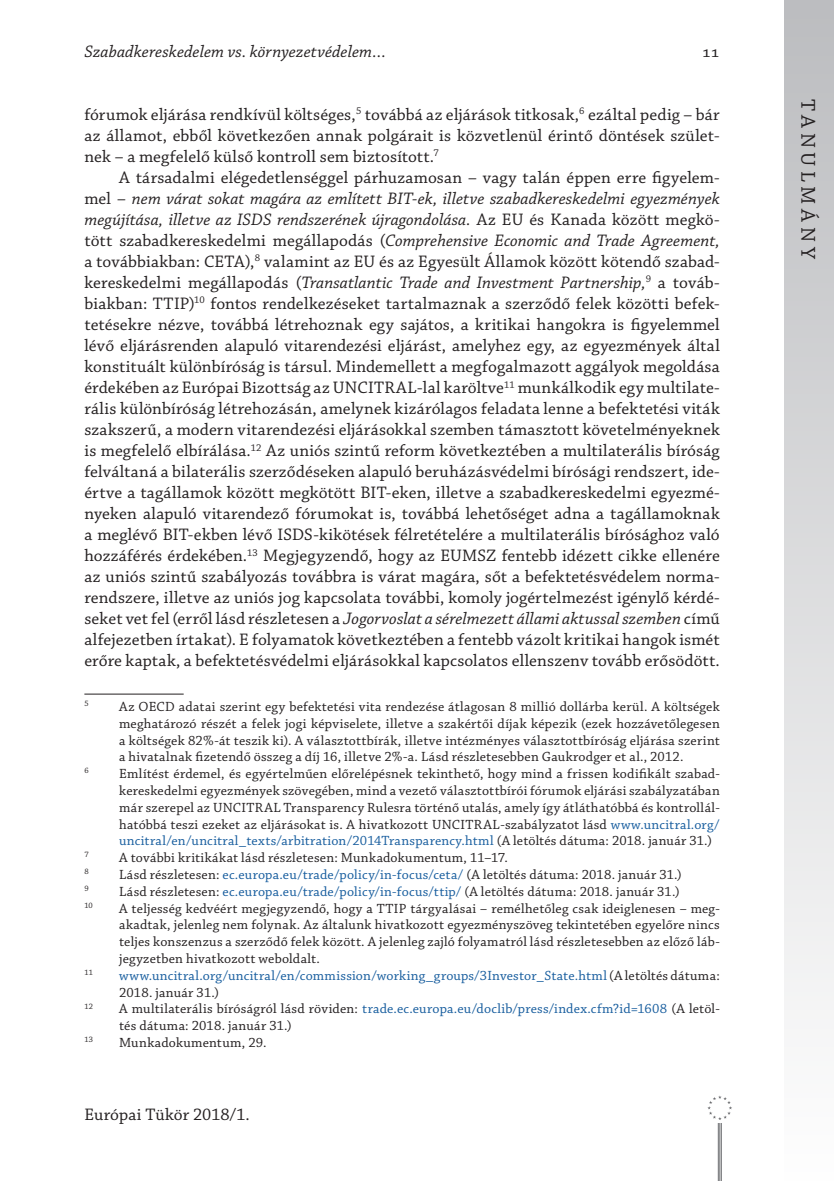
<style>
.page{position:relative;width:834px;height:1181px;background:#fff}
.page>*{position:absolute;margin:0;border:0;box-sizing:border-box;transform-origin:0 0}
.t1{font:21px "Chaparral Pro";letter-spacing:.21em;color:#231f20}
._1__Body{font:17.5px/21px "Chaparral Pro";letter-spacing:.005em;color:#231f20;text-align:justify}
.t2{font:italic 17.5px "Chaparral Pro";letter-spacing:.005em;color:#231f20}
.Footnote_text{font:14px/16.8px "Chaparral Pro";letter-spacing:.015em;color:#231f20;text-align:justify}
.Footnote_text-2{font:14px/16.8px "Chaparral Pro";letter-spacing:.01em;color:#175d9e}
.Footnote_text-3{font:8.22px "Chaparral Pro";letter-spacing:.02em;color:#231f20}
.s1{font-style:italic}
.s2{color:#175d9e}
.s3{color:#231f20}
</style>
<div class="page">
<div style="left:784px;top:0;width:49px;height:1181px;background:linear-gradient(to bottom,#bbbcbf,#fefefe)"></div>
<hr style="left:717px;top:1107px;width:1px;height:74px;background:#6c6d70">
<hr style="left:719px;top:1107px;width:1px;height:74px;background:#6c6d70">
<hr style="left:720px;top:1107px;width:1px;height:74px;background:#6c6d70">
<div style="left:704px;top:1093px;width:30px;height:29px;background:#fff"></div>
<svg style="left:707px;top:1095px;width:25px;height:25px"></svg>
<hr style="left:84px;top:694px;width:100px;height:1px;background:#231f20">
<p class="t2" style="left:84px;top:42px;width:303px">Szabadkereskedelem vs. környezetvédelem…</p>
<p class="_1__Body" style="left:701px;top:42px;width:19px">11</p>
<p class="_1__Body" style="left:84px;top:105px;width:636px">fórumok eljárása rendkívül költséges,<sup>5</sup> továbbá az eljárások titkosak,<sup>6</sup> ezáltal pedig – bár az államot, ebből következően annak polgárait is közvetlenül érintő döntések szület&shy;nek – a megfelelő külső kontroll sem biztosított.<sup>7</sup></p>
<p class="_1__Body" style="left:84px;top:168px;width:637px;text-indent:35px">A társadalmi elégedetlenséggel párhuzamosan – vagy talán éppen erre figyelem&shy;mel – <span class="s1">nem várat sokat magára az említett BIT-ek, illetve szabadkereskedelmi egyezmények megújítása, illetve az ISDS rendszerének újragondolása.</span> Az EU és Kanada között megkö&shy;tött szabadkereskedelmi megállapodás (<span class="s1">Comprehensive Economic and Trade Agreement, </span>a továbbiakban: CETA),<sup>8</sup> valamint az EU és az Egyesült Államok között kötendő szabad&shy;kereskedelmi megállapodás (<span class="s1">Transatlantic Trade and Investment Partnership,</span><sup>9</sup> a továb&shy;biakban: TTIP)<sup>10</sup> fontos rendelkezéseket tartalmaznak a szerződő felek közötti befek&shy;tetésekre nézve, továbbá létrehoznak egy sajátos, a kritikai hangokra is figyelemmel lévő eljárásrenden alapuló vitarendezési eljárást, amelyhez egy, az egyezmények által konstituált különbíróság is társul. Mindemellett a megfogalmazott aggályok megoldása érdekében az Európai Bizottság az UNCITRAL-lal karöltve<sup>11</sup> munkálkodik egy multilate&shy;rális különbíróság létrehozásán, amelynek kizárólagos feladata lenne a befektetési viták szakszerű, a modern vitarendezési eljárásokkal szemben támasztott követelményeknek is megfelelő elbírálása.<sup>12</sup> Az uniós szintű reform következtében a multilaterális bíróság felváltaná a bilaterális szerződéseken alapuló beruházásvédelmi bírósági rendszert, ide&shy;értve a tagállamok között megkötött BIT-eken, illetve a szabadkereskedelmi egyezmé&shy;nyeken alapuló vitarendező fórumokat is, továbbá lehetőséget adna a tagállamoknak a meglévő BIT-ekben lévő ISDS-kikötések félretételére a multilaterális bírósághoz való hozzáférés érdekében.<sup>13</sup> Megjegyzendő, hogy az EUMSZ fentebb idézett cikke ellenére az uniós szintű szabályozás továbbra is várat magára, sőt a befektetésvédelem norma&shy;rendszere, illetve az uniós jog kapcsolata további, komoly jogértelmezést igénylő kérdé&shy;seket vet fel (erről lásd részletesen a <span class="s1">Jogorvoslat a sérelmezett állami aktussal szemben</span> című alfejezetben írtakat). E folyamatok következtében a fentebb vázolt kritikai hangok ismét erőre kaptak, a befektetésvédelmi eljárásokkal kapcsolatos ellenszenv tovább erősödött.</p>
<p class="Footnote_text-3" style="left:84px;top:699px;width:6px">5</p>
<p class="Footnote_text" style="left:119px;top:698px;width:602px">Az OECD adatai szerint egy befektetési vita rendezése átlagosan 8 millió dollárba kerül. A költségek meghatározó részét a felek jogi képviselete, illetve a szakértői díjak képezik (ezek hozzávetőlegesen a költségek 82%-át teszik ki). A választottbírák, illetve intézményes választottbíróság eljárása szerint a hivatalnak fizetendő összeg a díj 16, illetve 2%-a. Lásd részletesebben Gaukrodger et al., 2012.</p>
<p class="Footnote_text-3" style="left:84px;top:766px;width:6px">6</p>
<p class="Footnote_text" style="left:119px;top:766px;width:602px">Említést érdemel, és egyértelműen előrelépésnek tekinthető, hogy mind a frissen kodifikált szabad&shy;kereskedelmi egyezmények szövegében, mind a vezető választottbírói fórumok eljárási szabályzatában már szerepel az UNCITRAL Transparency Rulesra történő utalás, amely így átláthatóbbá és kontrollál&shy;hatóbbá teszi ezeket az eljárásokat is. A hivatkozott UNCITRAL-szabályzatot lásd <span class="s2">www.uncitral.org/ uncitral/en/uncitral_texts/arbitration/2014Transparency.html</span> (A letöltés dátuma: 2018. január 31.)</p>
<p class="Footnote_text-3" style="left:84px;top:850px;width:6px">7</p>
<p class="Footnote_text" style="left:119px;top:850px;width:390px">A további kritikákat lásd részletesen: Munkadokumentum, 11–17.</p>
<p class="Footnote_text-3" style="left:84px;top:867px;width:6px">8</p>
<p class="Footnote_text" style="left:119px;top:866px;width:564px">Lásd részletesen: <span class="s2">ec.europa.eu/trade/policy/in-focus/ceta/</span> (A letöltés dátuma: 2018. január 31.)</p>
<p class="Footnote_text-3" style="left:84px;top:884px;width:6px">9</p>
<p class="Footnote_text" style="left:119px;top:883px;width:562px">Lásd részletesen: <span class="s2">ec.europa.eu/trade/policy/in-focus/ttip/</span> (A letöltés dátuma: 2018. január 31.)</p>
<p class="Footnote_text-3" style="left:84px;top:900px;width:10px">10</p>
<p class="Footnote_text" style="left:119px;top:900px;width:602px">A teljesség kedvéért megjegyzendő, hogy a TTIP tárgyalásai – remélhetőleg csak ideiglenesen – meg&shy;akadtak, jelenleg nem folynak. Az általunk hivatkozott egyezményszöveg tekintetében egyelőre nincs teljes konszenzus a szerződő felek között. A jelenleg zajló folyamatról lásd részletesebben az előző láb&shy;jegyzetben hivatkozott weboldalt.</p>
<p class="Footnote_text-3" style="left:84px;top:968px;width:10px">11</p>
<p class="Footnote_text-2" style="left:119px;top:967px;width:602px">www.uncitral.org/uncitral/en/commission/working_groups/3Investor_State.html <span class="s3">(A letöltés dátuma:<br>2018. január 31.)</span></p>
<p class="Footnote_text-3" style="left:84px;top:1001px;width:10px">12</p>
<p class="Footnote_text" style="left:119px;top:1001px;width:602px">A multilaterális bíróságról lásd röviden: <span class="s2">trade.ec.europa.eu/doclib/press/index.cfm?id=1608</span> (A letöl&shy;tés dátuma: 2018. január 31.)</p>
<p class="Footnote_text-3" style="left:84px;top:1035px;width:10px">13</p>
<p class="Footnote_text" style="left:119px;top:1034px;width:149px">Munkadokumentum, 29.</p>
<p class="_1__Body" style="left:84px;top:1105px;width:167px">Európai Tükör 2018/1.</p>
<p class="t1" style="left:819px;top:99px;width:161px;rotate:90deg">TANULMÁNY</p>
</div>
